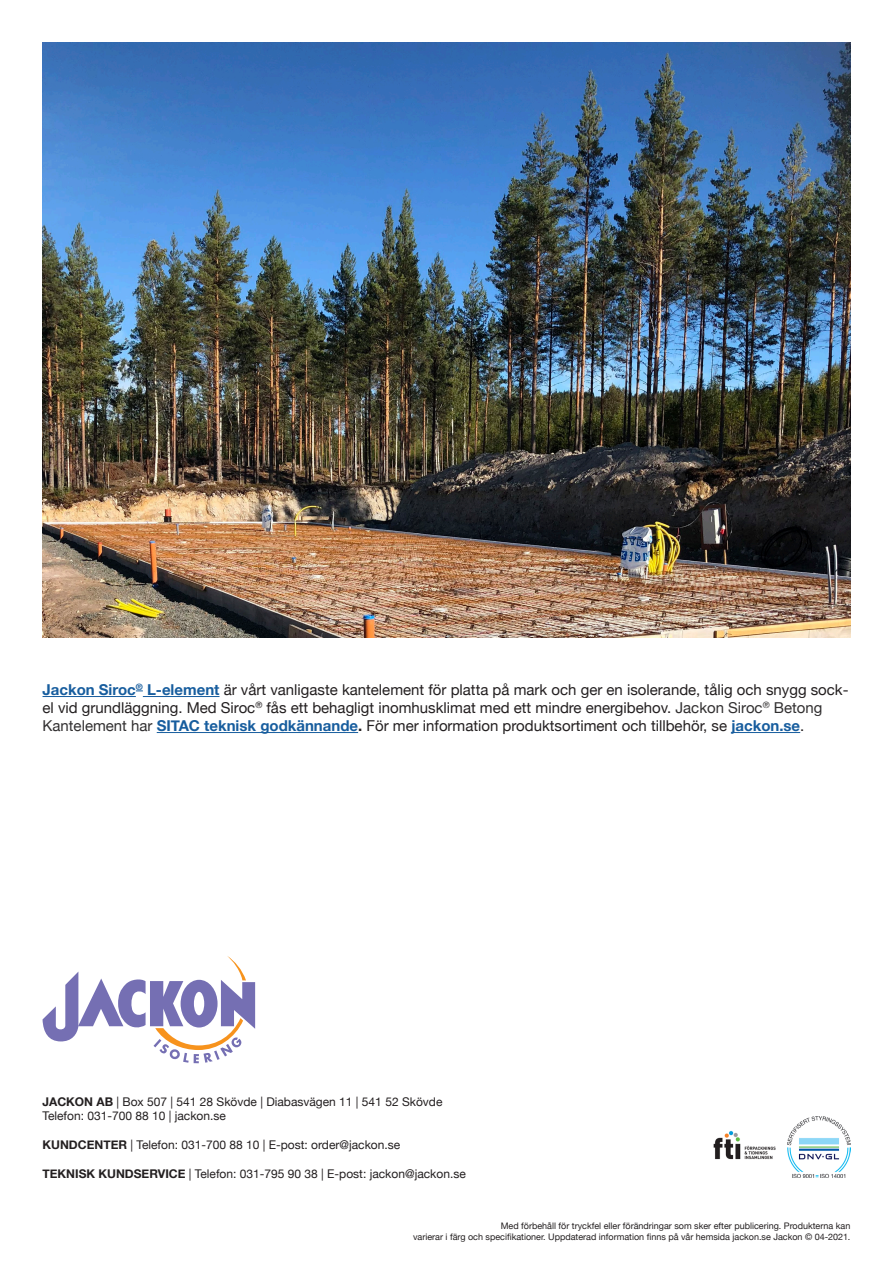
<style>
.page{position:relative;width:893px;height:1263px;background:#fff}
.page>*{position:absolute;margin:0;border:0;box-sizing:border-box;transform-origin:0 0}
.t1{font:15px/18px "Helvetica Neue";color:#231f20}
.reg_8pt_schwarz_lb{font:12px "Helvetica Neue";color:#231f20}
.Tabell_data{font:9px "Helvetica Neue";color:#231f20}
.s1{font-weight:700;color:#175d9e}
.s2{color:#312f30}
.s3{font-weight:700}
</style>
<div class="page">
<img style="left:43px;top:43px;width:807px;height:595px">
<hr style="left:43px;top:696px;width:93px;height:1px;background:#175d9e">
<hr style="left:143px;top:696px;width:76px;height:1px;background:#175d9e">
<hr style="left:157px;top:732px;width:201px;height:1px;background:#175d9e">
<hr style="left:731px;top:732px;width:69px;height:1px;background:#175d9e">
<svg style="left:43px;top:956px;width:212px;height:107px"></svg>
<img style="left:787px;top:1116px;width:63px;height:62px">
<img style="left:713px;top:1130px;width:63px;height:30px">
<p class="t1" style="left:43px;top:681px;width:807px"><span class="s1">Jackon Siroc</span><sup>®</sup> <span class="s1">L-element</span> är vårt vanligaste kantelement för platta på mark och ger en isolerande, tålig och snygg sock&shy;el vid grundläggning. Med Siroc<sup>®</sup> fås ett behagligt inomhusklimat med ett mindre energibehov. <span class="s2">Jackon Siroc</span><sup>®</sup> <span class="s2">Betong<br>Kantelement har</span> <span class="s1">SITAC teknisk godkännande</span><span class="s3">.</span> För mer information produktsortiment och tillbehör, se <span class="s1">jackon.se</span>.</p>
<p class="reg_8pt_schwarz_lb" style="left:43px;top:1093px;width:401px"><span class="s3">JACKON AB</span> | Box 507 | 541 28 Skövde | Diabasvägen 11 | 541 52 Skövde</p>
<p class="reg_8pt_schwarz_lb" style="left:43px;top:1107px;width:185px">Telefon: 031-700 88 10 | jackon.se</p>
<p class="reg_8pt_schwarz_lb" style="left:43px;top:1136px;width:359px"><span class="s3">KUNDCENTER</span> | Telefon: 031-700 88 10 | E-post: order@jackon.se</p>
<p class="reg_8pt_schwarz_lb" style="left:43px;top:1165px;width:425px"><span class="s3">TEKNISK KUNDSERVICE</span> | Telefon: 031-795 90 38 | E-post: jackon@jackon.se</p>
<p class="Tabell_data" style="left:501px;top:1219px;width:351px">Med förbehåll för tryckfel eller förändringar som sker efter publicering. Produkterna kan</p>
<p class="Tabell_data" style="left:413px;top:1230px;width:439px">varierar i färg och specifikationer. Uppdaterad information finns på vår hemsida jackon.se Jackon © 04-2021.</p>
</div>
